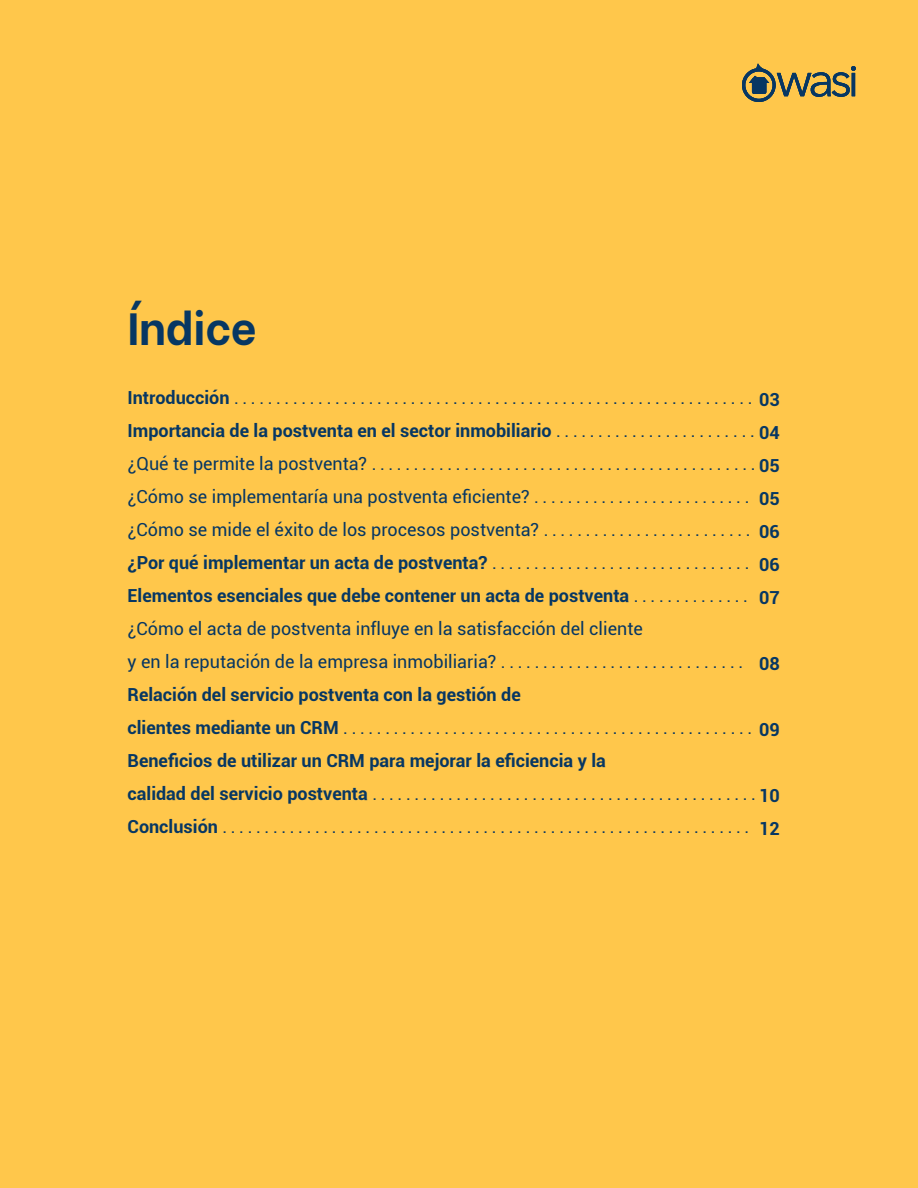
<style>
.page{position:relative;width:918px;height:1188px;background:#ffc74b}
.page>*{position:absolute;margin:0;border:0;box-sizing:border-box;transform-origin:0 0}
.t1{font:700 45px "Be Vietnam";letter-spacing:-.01em;color:#073763}
.t2{font:18px/33px "Roboto";color:#073763}
.t3{font:700 18px/33px "Roboto";color:#073763;text-align:justify}
.s1{font-weight:700}
</style>
<div class="page">
<svg style="left:742px;top:63px;width:114px;height:39px"></svg>
<h1 class="t1" style="left:128px;top:291px;width:131px">Índice</h1>
<p class="t2" style="left:128px;top:381px;width:654px"><span class="s1">Introducción</span> .............................................................. <span class="s1">03<br>Importancia de la postventa en el sector inmobiliario</span> . . . . . . . . . . . . . . . . . . . . . . . . <span class="s1">04 </span>¿Qué te permite la postventa?..............................................<span class="s1">05 </span>¿Cómo se implementaría una postventa eficiente? . . . . . . . . . . . . . . . . . . . . . . . . . . ¿Cómo se mide el éxito de los procesos postventa? . . . . . . . . . . . . . . . . . . . . . . . . . <span class="s1">¿Por qué implementar un acta de postventa?</span>...............................<br><span class="s1">Elementos esenciales que debe contener un acta de postventa</span> . . . . . . . . . . . . . . ¿Cómo el acta de postventa influye en la satisfacción del cliente<br>y en la reputación de la empresa inmobiliaria? . . . . . . . . . . . . . . . . . . . . . . . . . . . . .</p>
<p class="t2" style="left:128px;top:678px;width:654px"><span class="s1">Relación del servicio postventa con la gestión de<br>clientes mediante un CRM</span>................................................. <span class="s1">09<br>Beneficios de utilizar un CRM para mejorar la eficiencia y la<br>calidad del servicio postventa</span> ..............................................<span class="s1">10<br>Conclusión</span>...............................................................</p>
<p class="t3" style="left:759px;top:481px;width:22px">05<br>06<br>06<br>07</p>
<p class="t3" style="left:759px;top:646px;width:22px">08</p>
<p class="t3" style="left:759px;top:811px;width:22px">12</p>
</div>
